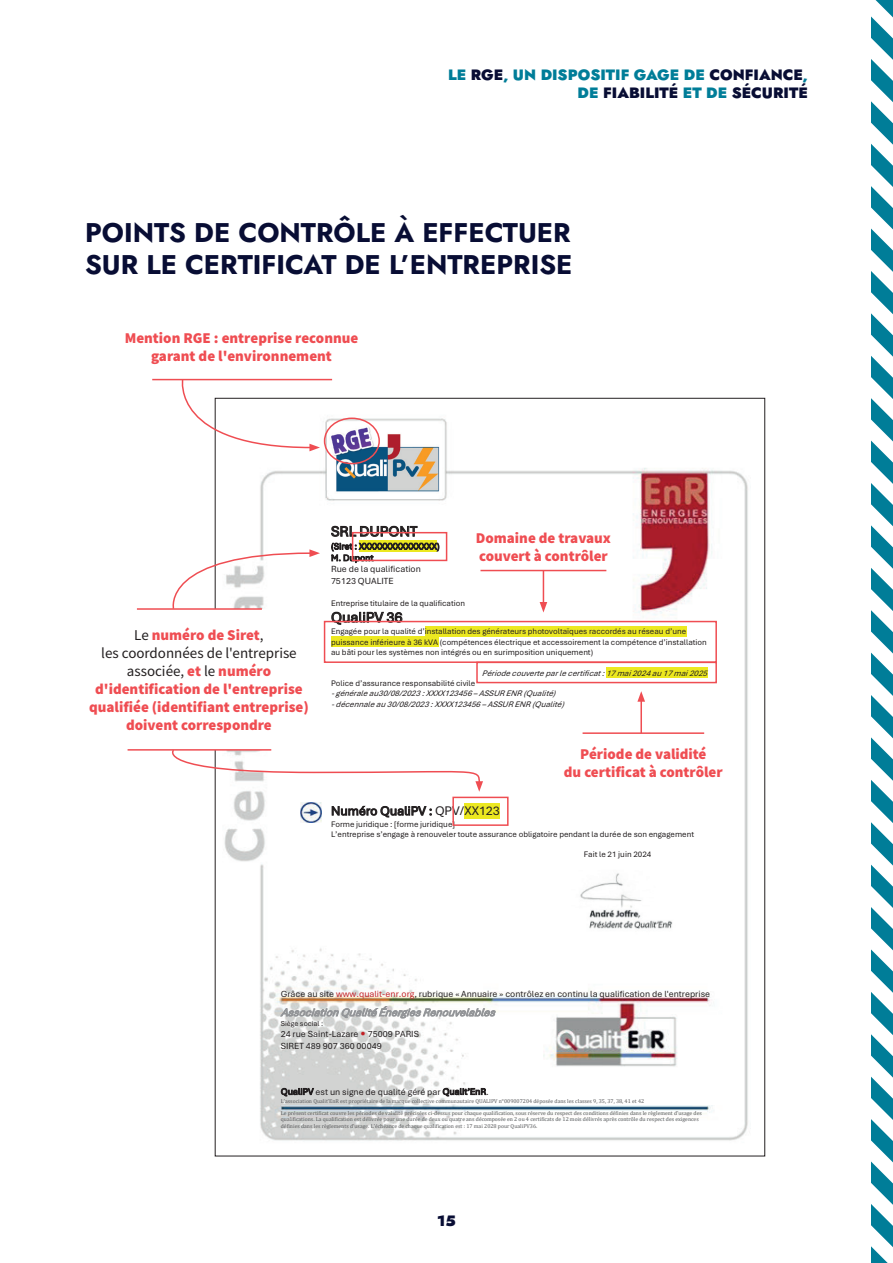
<style>
.page{position:relative;width:893px;height:1263px;background:#fff}
.page>*{position:absolute;margin:0;border:0;box-sizing:border-box;transform-origin:0 0}
.t1{font:700 27px/32.4px "Jost";color:#080d34}
.t2{font:900 15px/18px "Source Sans Pro";color:#ef4d52;text-align:center}
.t3{font:900 15px/18px "Jost";color:#080d34;text-align:right}
.t4{font:15px "Aptos";color:#231f20}
.t5{font:13.2px "Aptos";letter-spacing:-.005em;color:#231f20}
.t6{font:italic 11.25px "Aptos";color:#939598}
.t7{font:9.3px/11.4px "Aptos";color:#231f20}
.t8{font:8.4px/10.4px "Aptos";color:#231f20}
.t9{font:italic 8.4px/10.4px "Aptos";color:#231f20}
.t10{font:7.5px "Aptos";color:#231f20}
.t11{font:5.7px/12.1px "Cambria";color:#57585a}
.s1{color:#007d98}
.s2{font-weight:400;color:#231f20}
.s3{color:#c22025}
</style>
<div class="page">
<img style="left:224px;top:418px;width:524px;height:723px">
<img style="left:330px;top:425px;width:112px;height:69px">
<div style="left:359px;top:540px;width:78px;height:12px;background:#ece820"></div>
<div style="left:425px;top:626px;width:261px;height:11px;background:#ece820"></div>
<div style="left:331px;top:637px;width:107px;height:10px;background:#ece820"></div>
<div style="left:606px;top:668px;width:101px;height:10px;background:#ece820"></div>
<div style="left:464px;top:803px;width:36px;height:16px;background:#ece820"></div>
<img style="left:301px;top:803px;width:20px;height:19px">
<img style="left:565px;top:868px;width:131px;height:67px">
<div style="left:85px;top:609px;width:228px;height:141px;background:#fff"></div>
<div style="left:324px;top:417px;width:56px;height:47px;border:2px solid #ef4d52;border-radius:50%"></div>
<hr style="left:152px;top:379px;width:180px;height:1px;background:#ef4d52">
<hr style="left:583px;top:732px;width:121px;height:2px;background:#ef4d52">
<hr style="left:137px;top:608px;width:125px;height:2px;background:#ef4d52">
<hr style="left:128px;top:749px;width:143px;height:2px;background:#ef4d52">
<svg style="left:172px;top:378px;width:148px;height:73px"></svg>
<div style="left:352px;top:532px;width:95px;height:29px;border:2px solid #ef4d52"></div>
<div style="left:452px;top:797px;width:57px;height:29px;border:2px solid #ef4d52"></div>
<div style="left:476px;top:662px;width:241px;height:21px;border:2px solid #ef4d52"></div>
<div style="left:324px;top:621px;width:393px;height:42px;border:2px solid #ef4d52"></div>
<svg style="left:161px;top:549px;width:159px;height:61px"></svg>
<svg style="left:153px;top:749px;width:331px;height:43px"></svg>
<hr style="left:640px;top:699px;width:2px;height:34px;background:#ef4d52">
<svg style="left:637px;top:691px;width:8px;height:11px"></svg>
<hr style="left:480px;top:570px;width:126px;height:1px;background:#ef4d52">
<hr style="left:543px;top:570px;width:1px;height:34px;background:#ef4d52">
<svg style="left:540px;top:602px;width:7px;height:10px"></svg>
<svg style="left:872px;top:0;width:21px;height:1263px"></svg>
<svg style="left:361px;top:1032px;width:4px;height:4px"></svg>
<h2 class="t3" style="left:448px;top:65px;width:361px"><span class="s1">LE</span> RGE<span class="s1">, UN DISPOSITIF GAGE DE</span> CONFIANCE<span class="s1">,<br>DE</span> FIABILITÉ <span class="s1">ET DE</span> SÉCURITÉ</h2>
<h1 class="t1" style="left:85px;top:215px;width:489px">POINTS DE CONTRÔLE À EFFECTUER<br>SUR LE CERTIFICAT DE L’ENTREPRISE</h1>
<h2 class="t2" style="left:125px;top:328px;width:235px">Mention RGE : entreprise reconnue garant de l'environnement</h2>
<h2 class="t2" style="left:89px;top:626px;width:221px"><span class="s2">Le</span> numéro de Siret<span class="s2">,<br>les coordonnées de l'entreprise associée,</span> et <span class="s2">le</span> numéro d'identification de l'entreprise qualifiée (identifiant entreprise) doivent correspondre</h2>
<h2 class="t4" style="left:331px;top:524px;width:88px">SRL DUPONT</h2>
<h3 class="t7" style="left:331px;top:541px;width:110px">(Siret : XXXXXXXXXXXXXXX)<br>M. Dupont<br>Rue de la qualification<br>75123 QUALITE</h3>
<h3 class="t8" style="left:331px;top:598px;width:136px">Entreprise titulaire de la qualification</h3>
<h2 class="t4" style="left:331px;top:609px;width:73px">QualiPV 36</h2>
<p class="t8" style="left:331px;top:626px;width:377px">Engagée pour la qualité d’installation des générateurs photovoltaïques raccordés au réseau d’une puissance inférieure à 36 kVA (compétences électrique et accessoirement la compétence d’installation au bâti pour les systèmes non intégrés ou en surimposition uniquement)</p>
<h3 class="t9" style="left:482px;top:668px;width:229px">Périodecouverteparlecertificat:17mai2024 au17mai2025</h3>
<h3 class="t8" style="left:331px;top:678px;width:146px">Police d’assurance responsabilité civile</h3>
<h3 class="t9" style="left:331px;top:688px;width:237px">-généraleau30/08/2023 :XXXX123456–ASSURENR(Qualité) -décennaleau30/08/2023 :XXXX123456–ASSURENR(Qualité)</h3>
<h2 class="t2" style="left:476px;top:529px;width:137px;text-align:left">Domaine de travaux couvert à contrôler</h2>
<h2 class="t2" style="left:564px;top:745px;width:160px">Période de validité<br>du certificat à contrôler</h2>
<h3 class="t5" style="left:331px;top:804px;width:170px">Numéro QualiPV : QPV/XX123</h3>
<h3 class="t8" style="left:331px;top:819px;width:365px">Forme juridique : [forme juridique]<br>L’entreprise s’engage à renouveler toute assurance obligatoire pendant la durée de son engagement</h3>
<h3 class="t8" style="left:584px;top:849px;width:69px">Fait le 21 juin 2024</h3>
<h3 class="t7" style="left:281px;top:988px;width:431px">Grâce au site <span class="s3">www.qualit-enr.org</span>, rubrique « Annuaire » contrôlez en continu la qualification de l'entreprise</h3>
<h3 class="t6" style="left:281px;top:1006px;width:219px">AssociationQualitéÉnergiesRenouvelables</h3>
<h3 class="t10" style="left:281px;top:1020px;width:44px">Siège social :</h3>
<h3 class="t7" style="left:281px;top:1028px;width:140px">24 rue Saint-Lazare 75009 PARIS<br>SIRET 489 907 360 00049</h3>
<h3 class="t7" style="left:281px;top:1086px;width:209px">QualiPV est un signe de qualité géré par Qualit’EnR.</h3>
<p class="t11" style="left:281px;top:1095px;width:422px">L’association Qualit’EnR est propriétaire de la marque collective communautaire QUALIPV n°009007204 déposée dans les classes 9, 35, 37, 38, 41 et 42<br>Le présent certificat couvre les périodes de validité précisées ci-dessus pour chaque qualification, sous réserve du respect des conditions définies dans le règlement d’usage des</p>
<p class="t11" style="left:281px;top:1117px;width:419px;line-height:6.6px">qualifications. La qualification est délivrée pour une durée de deux ou quatre ans décomposée en 2 ou 4 certificats de 12 mois délivrés après contrôle du respect des exigences définies dans les règlements d'usage. L'échéance de chaque qualification est : 17 mai 2028 pour QualiPV36.</p>
<h2 class="t3" style="left:437px;top:1211px;width:20px">15</h2>
</div>
